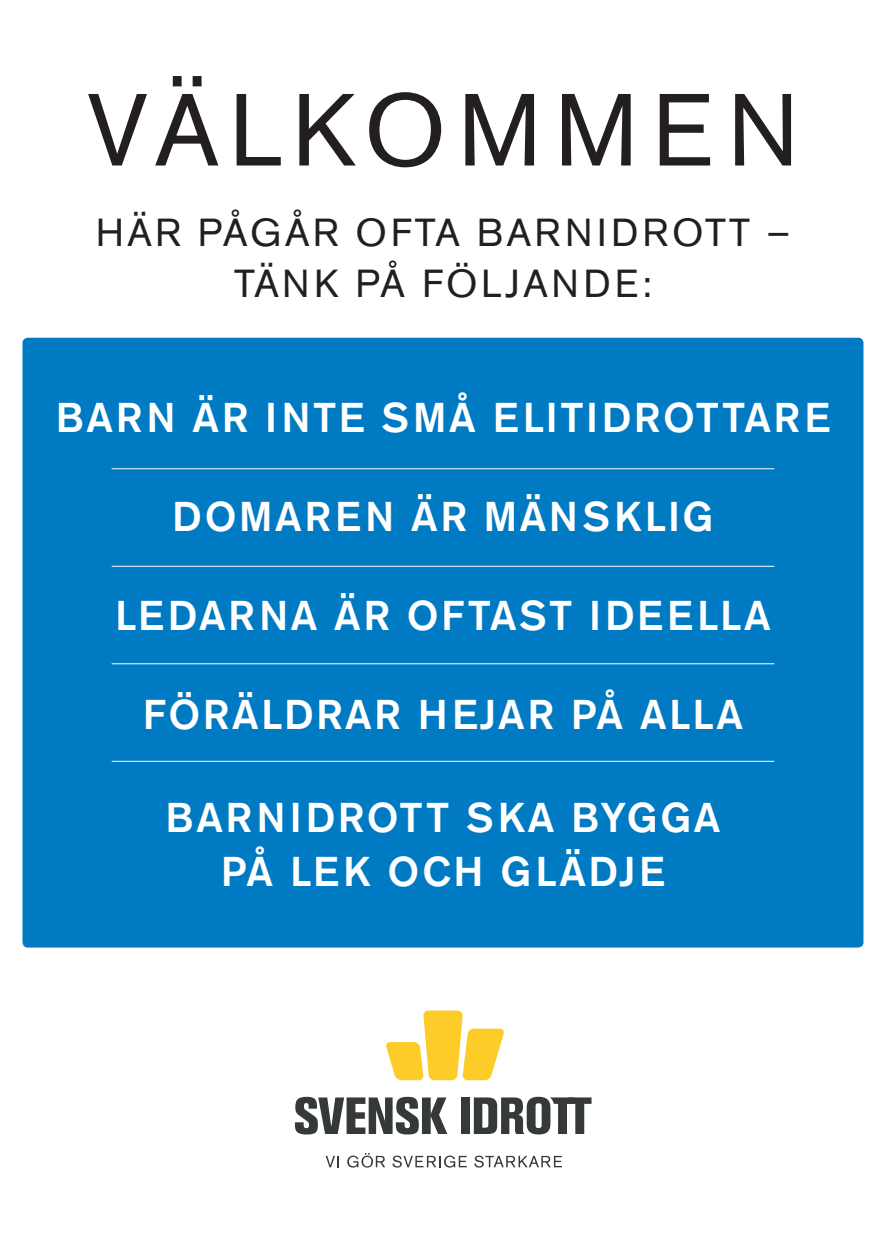
<style>
.page{position:relative;width:886px;height:1241px;background:#fff}
.page>*{position:absolute;margin:0;border:0;box-sizing:border-box;transform-origin:0 0}
.t1{font:101.25px "Akzidenz Grotesk BE";letter-spacing:.11em;color:#231f20}
.t2{font:500 41.25px "Akzidenz Grotesk BE";letter-spacing:.06em;color:#fff}
.t3{font:38.75px "Akzidenz Grotesk BE";letter-spacing:.08em;color:#231f20}
</style>
<div class="page">
<div style="left:22px;top:337px;width:841px;height:610px;background:#007ac2;border-radius:5px"></div>
<svg style="left:295px;top:1096px;width:152px;height:38px"></svg>
<div style="left:461px;top:1097px;width:8px;height:36px;background:#353939"></div>
<svg style="left:474px;top:1096px;width:117px;height:38px"></svg>
<svg style="left:386px;top:1010px;width:118px;height:70px"></svg>
<svg style="left:326px;top:1155px;width:13px;height:12px"></svg>
<svg style="left:347px;top:1153px;width:38px;height:14px"></svg>
<svg style="left:392px;top:1155px;width:75px;height:12px"></svg>
<svg style="left:474px;top:1155px;width:88px;height:12px"></svg>
<hr style="left:112px;top:468px;width:662px;height:1px;background:#fff">
<hr style="left:112px;top:566px;width:662px;height:1px;background:#fff">
<hr style="left:112px;top:663px;width:662px;height:1px;background:#fff">
<hr style="left:112px;top:760px;width:662px;height:1px;background:#fff">
<p class="t1" style="left:87px;top:70px;width:713px">VÄLKOMMEN</p>
<p class="t3" style="left:96px;top:210px;width:696px">HÄR PÅGÅR OFTA BARNIDROTT –</p>
<p class="t3" style="left:234px;top:260px;width:419px">TÄNK PÅ FÖLJANDE:</p>
<p class="t2" style="left:56px;top:392px;width:776px">BARN ÄR INTE SMÅ ELITIDROTTARE</p>
<p class="t2" style="left:172px;top:491px;width:543px">DOMAREN ÄR MÄNSKLIG</p>
<p class="t2" style="left:115px;top:590px;width:657px">LEDARNA ÄR OFTAST IDEELLA</p>
<p class="t2" style="left:143px;top:689px;width:601px">FÖRÄLDRAR HEJAR PÅ ALLA</p>
<p class="t2" style="left:166px;top:792px;width:556px">BARNIDROTT SKA BYGGA</p>
<p class="t2" style="left:221px;top:845px;width:446px">PÅ LEK OCH GLÄDJE</p>
</div>
